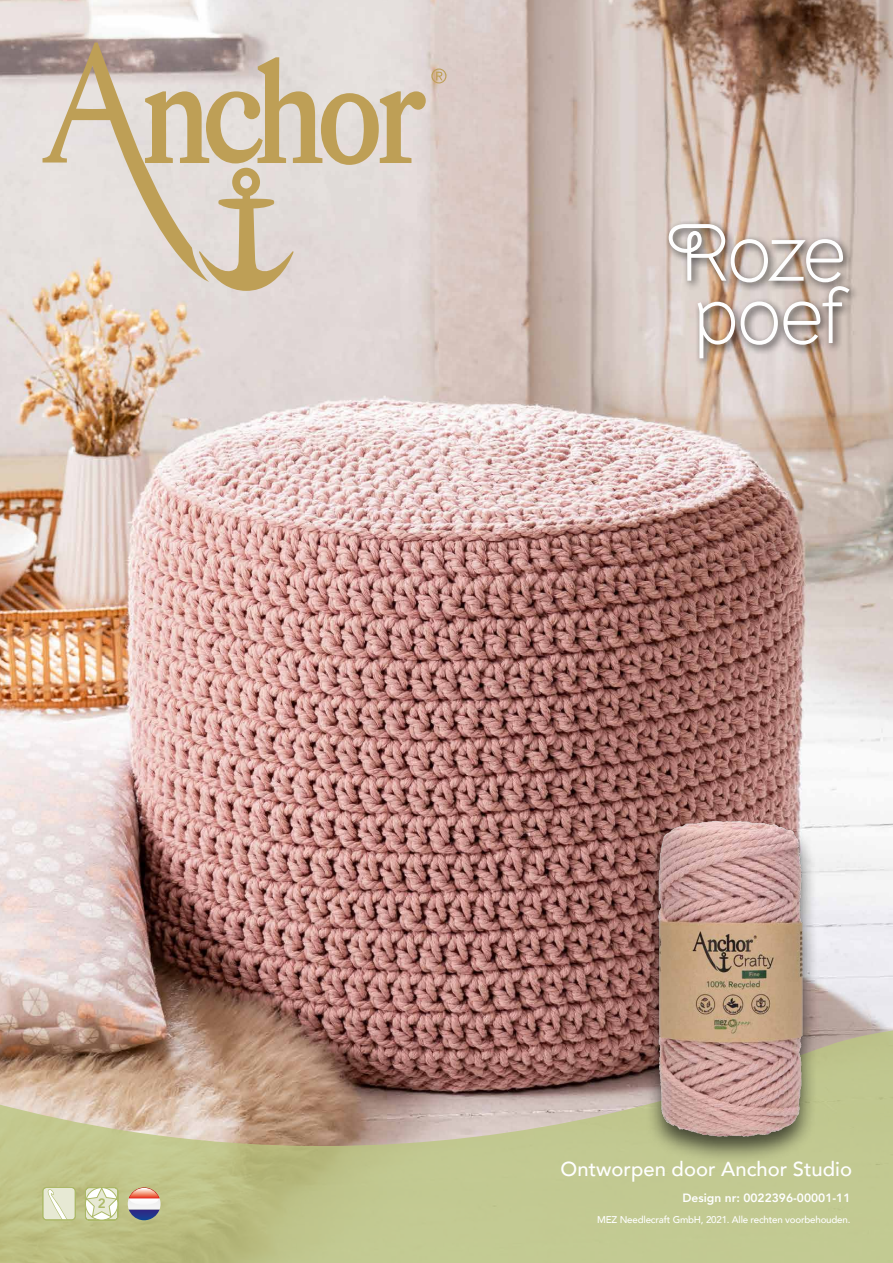
<style>
.page{position:relative;width:893px;height:1263px;background:#fff}
.page>*{position:absolute;margin:0;border:0;box-sizing:border-box;transform-origin:0 0}
.t1{font:300 82.5px/62.4px "Brownstone Sans";letter-spacing:-.03em;color:#fefefe;text-align:center}
.t2{font:500 20.25px "Avenir";color:#fff}
.t3{font:800 13.5px "Avenir";color:#76b828}
.t4{font:800 12px "Avenir";color:#fff}
.t5{font:500 9.75px "Avenir";letter-spacing:-.02em;color:#fff}
.s1{color:#acb968}
</style>
<div class="page">
<img style="left:0;top:0;width:893px;height:1029px">
<svg style="left:0;top:1029px;width:893px;height:234px;background:#bab086"></svg>
<svg style="left:85px;top:1186px;width:34px;height:35px"></svg>
<div style="left:43px;top:1187px;width:32px;height:33px;background:#e7e9d4;border-radius:4px"></div>
<svg style="left:47px;top:1189px;width:28px;height:31px"></svg>
<div style="left:43px;top:1187px;width:33px;height:33px;border:1px solid #acb968;border-radius:4px"></div>
<svg style="left:128px;top:1187px;width:33px;height:33px"></svg>
<div style="left:664px;top:219px;width:196px;height:150px;background:#000;opacity:.75"></div>
<img style="left:578px;top:815px;width:315px;height:346px">
<svg style="left:431px;top:69px;width:15px;height:14px"></svg>
<svg style="left:43px;top:43px;width:383px;height:248px;background:#d7cbba"></svg>
<h3 class="t3" style="left:98px;top:1191px;width:9px">1<span class="s1">2</span></h3>
<h1 class="t1" style="left:665px;top:221px;width:182px">Roze poef</h1>
<h2 class="t2" style="left:561px;top:1151px;width:293px">Ontworpen door Anchor Studio</h2>
<p class="t4" style="left:682px;top:1187px;width:170px">Design nr: 0022396-00001-11</p>
<p class="t5" style="left:597px;top:1211px;width:255px">MEZ Needlecraft GmbH, 2021. Alle rechten voorbehouden.</p>
</div>
